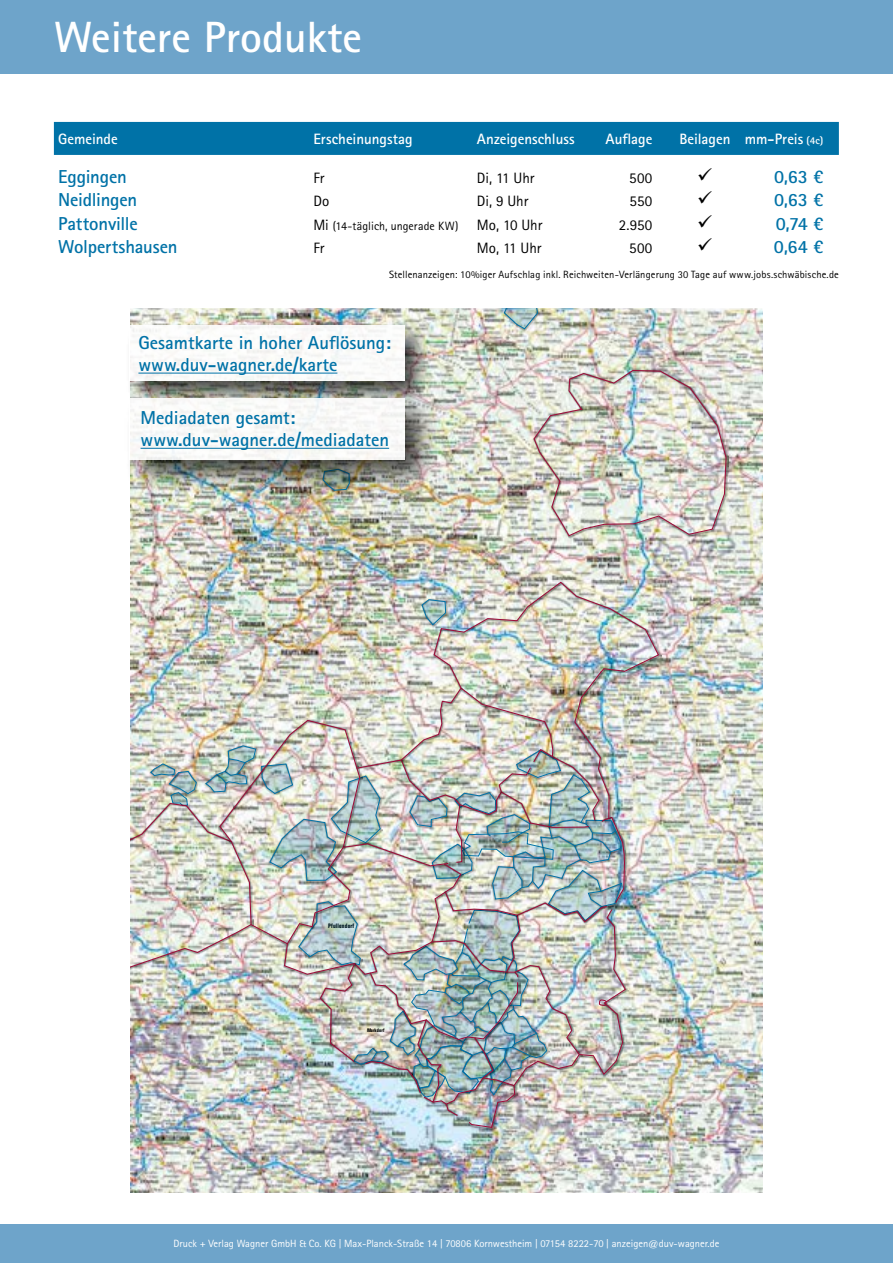
<style>
.page{position:relative;width:893px;height:1263px;background:#fff}
.page>*{position:absolute;margin:0;border:0;box-sizing:border-box;transform-origin:0 0}
.t1{font:700 43.8px "Rotis Sans Serif Std";color:#fff}
.t2{font:700 18.75px/22.5px "Rotis Sans Serif Std";color:#0072a7}
.t3{font:700 15px "Rotis Sans Serif Std";color:#fff}
.t4{font:15px "Rotis Sans Serif Std";color:#000}
.t5{font:12px "Rotis Sans Serif Std";letter-spacing:.005em;color:#000}
.t6{font:10.5px "Rotis Sans Serif Std";color:#fff}
.t7{font:10.5px "Rotis Sans Serif Std";letter-spacing:.01em;color:#000}
.t8{font:700 condensed 6.3px "Folio Std";letter-spacing:.035em;color:#000}
.t9{font:700 condensed 4.95px "Folio Std";letter-spacing:.035em;color:#000}
.s1{font-size:10.5px}
.s2{font-size:15px}
</style>
<div class="page">
<img style="left:131px;top:308px;width:631px;height:885px">
<img style="left:420px;top:598px;width:12px;height:29px">
<svg style="left:421px;top:599px;width:11px;height:27px"></svg>
<img style="left:502px;top:308px;width:38px;height:23px">
<svg style="left:503px;top:308px;width:36px;height:22px"></svg>
<img style="left:467px;top:1128px;width:50px;height:2px">
<img style="left:627px;top:908px;width:1px;height:169px">
<img style="left:433px;top:581px;width:227px;height:238px">
<img style="left:131px;top:687px;width:496px;height:441px">
<img style="left:532px;top:368px;width:196px;height:170px">
<img style="left:533px;top:369px;width:194px;height:168px">
<div style="left:0;top:0;width:893px;height:73px;background:#6ea4ca"></div>
<div style="left:0;top:1224px;width:893px;height:39px;background:#6ea4ca"></div>
<div style="left:125px;top:320px;width:307px;height:87px;background:#000;opacity:.75"></div>
<div style="left:130px;top:325px;width:275px;height:56px;background:#fff"></div>
<hr style="left:138px;top:373px;width:199px;height:1px;background:#0072a7">
<div style="left:123px;top:392px;width:315px;height:102px;background:#000;opacity:.75"></div>
<div style="left:130px;top:398px;width:275px;height:61px;background:#f9f8f7"></div>
<hr style="left:141px;top:448px;width:248px;height:1px;background:#0072a7">
<div style="left:54px;top:122px;width:785px;height:33px;background:#0072a7"></div>
<h1 class="t1" style="left:54px;top:9px;width:309px">Weitere Produkte</h1>
<p class="t3" style="left:58px;top:130px;width:61px">Gemeinde</p>
<p class="t3" style="left:313px;top:130px;width:101px">Erscheinungstag</p>
<p class="t3" style="left:477px;top:130px;width:99px">Anzeigenschluss</p>
<p class="t3" style="left:605px;top:130px;width:48px">Auflage</p>
<p class="t3" style="left:679px;top:130px;width:146px">Beilagen mm-Preis <span class="s1">(4c)</span></p>
<p class="t2" style="left:58px;top:165px;width:70px">Eggingen</p>
<p class="t4" style="left:313px;top:169px;width:13px">Fr</p>
<p class="t4" style="left:477px;top:169px;width:59px">Di, 11 Uhr</p>
<p class="t4" style="left:629px;top:169px;width:25px">500</p>
<p class="t2" style="left:774px;top:165px;width:51px">0,63 €</p>
<p class="t2" style="left:58px;top:188px;width:81px">Neidlingen</p>
<p class="t4" style="left:313px;top:192px;width:17px">Do</p>
<p class="t4" style="left:477px;top:192px;width:53px">Di, 9 Uhr</p>
<p class="t4" style="left:629px;top:192px;width:24px">550</p>
<p class="t2" style="left:774px;top:188px;width:51px">0,63 €</p>
<p class="t2" style="left:58px;top:212px;width:81px">Pattonville</p>
<p class="t5" style="left:313px;top:218px;width:230px"><span class="s2">Mi</span> (14-täglich, ungerade KW) <span class="s2">Mo, 10 Uhr</span></p>
<p class="t4" style="left:619px;top:216px;width:35px">2.950</p>
<p class="t2" style="left:776px;top:212px;width:49px">0,74 €</p>
<p class="t2" style="left:58px;top:235px;width:121px">Wolpertshausen</p>
<p class="t4" style="left:313px;top:239px;width:13px">Fr</p>
<p class="t4" style="left:477px;top:239px;width:66px">Mo, 11 Uhr</p>
<p class="t4" style="left:629px;top:239px;width:25px">500</p>
<p class="t2" style="left:774px;top:235px;width:51px">0,64 €</p>
<p class="t7" style="left:389px;top:268px;width:451px">Stellenanzeigen: 10%iger Aufschlag inkl. Reichweiten-Verlängerung 30 Tage auf www.jobs.schwäbische.de</p>
<p class="t2" style="left:138px;top:331px;width:254px">Gesamtkarte in hoher Auflösung: www.duv-wagner.de/karte</p>
<p class="t2" style="left:141px;top:406px;width:250px">Mediadaten gesamt: www.duv-wagner.de/mediadaten</p>
<p class="t8" style="left:328px;top:923px;width:28px">Pfullendorf</p>
<p class="t9" style="left:367px;top:1027px;width:19px">Markdorf</p>
<p class="t6" style="left:174px;top:1237px;width:547px">Druck + Verlag Wagner GmbH &amp; Co. KG | Max-Planck-Straße 14 | 70806 Kornwestheim | 07154 8222-70 | anzeigen@duv-wagner.de</p>
</div>
